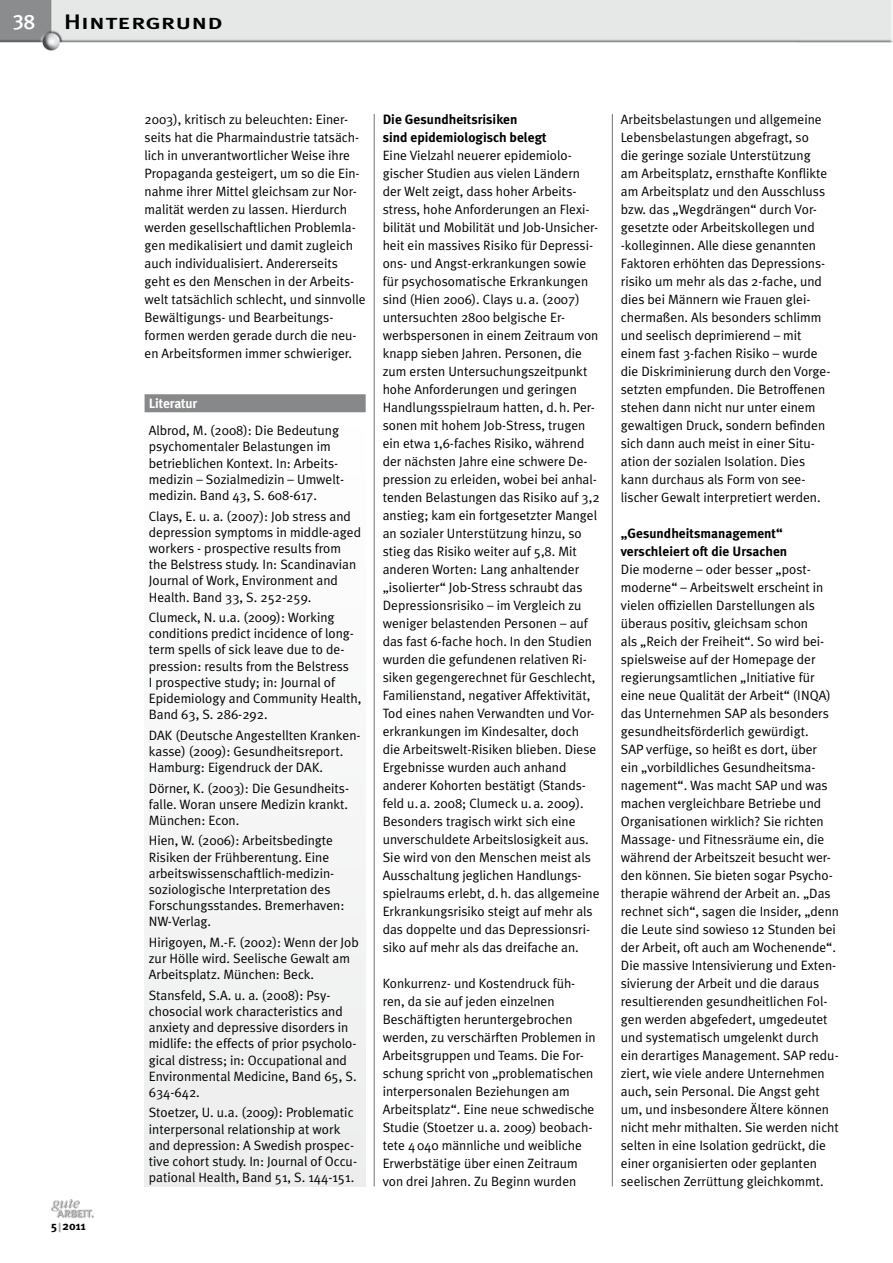
<style>
.page{position:relative;width:893px;height:1263px;background:#fff}
.page>*{position:absolute;margin:0;border:0;box-sizing:border-box;transform-origin:0 0}
.t1{font:21px "Meta Plus Medium Caps";color:#000;scale:1.3 1}
.t2{font:21px "Meta Plus Medium Caps";color:#fff}
.t3{font:13.5px/18px "Meta Plus Normal";color:#000}
.t4{font:700 13.5px/18px "Meta Plus";color:#000}
.t5{font:700 13.5px "Meta Plus";letter-spacing:-.01em;color:#fff}
.t6{font:700 12px "Meta Plus";color:#000}
.s1{color:#9c9e9f}
</style>
<div class="page">
<img style="left:51px;top:1199px;width:43px;height:19px">
<img style="left:0;top:0;width:893px;height:50px">
<hr style="left:374px;top:114px;width:1px;height:1072px;background:#707172">
<hr style="left:612px;top:114px;width:1px;height:1072px;background:#707172">
<div style="left:145px;top:404px;width:221px;height:782px;background:#f6f6f6"></div>
<div style="left:145px;top:394px;width:221px;height:18px;background:#87888a"></div>
<h1 class="t2" style="left:13px;top:10px;width:24px">38</h1>
<h1 class="t1" style="left:64px;top:10px;width:124px">Hintergrund</h1>
<p class="t6" style="left:51px;top:1219px;width:36px">5 <span class="s1">|</span>2011</p>
<p class="t3" style="left:145px;top:110px;width:223px">2003), kritisch zu beleuchten: Einer&shy;seits hat die Pharmaindustrie tatsäch&shy;lich in unverantwortlicher Weise ihre Propaganda gesteigert, um so die Ein&shy;nahme ihrer Mittel gleichsam zur Nor&shy;malität werden zu lassen. Hierdurch werden gesellschaftlichen Problemla&shy;gen medikalisiert und damit zugleich auch individualisiert. Andererseits geht es den Menschen in der Arbeits&shy;welt tatsächlich schlecht, und sinnvolle Bewältigungs- und Bearbeitungs&shy;formen werden gerade durch die neu&shy;en Arbeitsformen immer schwieriger.</p>
<p class="t4" style="left:383px;top:111px;width:166px">Die Gesundheitsrisiken<br>sind epidemiologisch belegt</p>
<p class="t3" style="left:383px;top:146px;width:218px">Eine Vielzahl neuerer epidemiolo&shy;gischer Studien aus vielen Ländern der Welt zeigt, dass hoher Arbeits&shy;stress, hohe Anforderungen an Flexi&shy;bilität und Mobilität und Job-Unsicher&shy;heit ein massives Risiko für Depressi&shy;ons- und Angst-erkrankungen sowie für psychosomatische Erkrankungen sind (Hien 2006). Clays u.a. (2007) untersuchten 2800 belgische Er&shy;werbspersonen in einem Zeitraum von knapp sieben Jahren. Personen, die zum ersten Untersuchungszeitpunkt hohe Anforderungen und geringen Handlungsspielraum hatten, d.h. Per&shy;sonen mit hohem Job-Stress, trugen ein etwa 1,6-faches Risiko, während der nächsten Jahre eine schwere De&shy;pression zu erleiden, wobei bei anhal&shy;tenden Belastungen das Risiko auf 3,2 anstieg; kam ein fortgesetzter Mangel an sozialer Unterstützung hinzu, so stieg das Risiko weiter auf 5,8. Mit anderen Worten: Lang anhaltender „isolierter“ Job-Stress schraubt das Depressionsrisiko – im Vergleich zu weniger belastenden Personen – auf das fast 6-fache hoch. In den Studien wurden die gefundenen relativen Ri&shy;siken gegengerechnet für Geschlecht, Familienstand, negativer Affektivität, Tod eines nahen Verwandten und Vor&shy;erkrankungen im Kindesalter, doch die Arbeitswelt-Risiken blieben. Diese Ergebnisse wurden auch anhand anderer Kohorten bestätigt (Stands&shy;feld u.a. 2008; Clumeck u.a. 2009).<br>Besonders tragisch wirkt sich eine unverschuldete Arbeitslosigkeit aus.<br>Sie wird von den Menschen meist als Ausschaltung jeglichen Handlungs&shy;spielraums erlebt, d.h. das allgemeine Erkrankungsrisiko steigt auf mehr als das doppelte und das Depressionsri&shy;siko auf mehr als das dreifache an.</p>
<p class="t3" style="left:383px;top:974px;width:214px">Konkurrenz- und Kostendruck füh&shy;ren, da sie auf jeden einzelnen Beschäftigten heruntergebrochen werden, zu verschärften Problemen in Arbeitsgruppen und Teams. Die For&shy;schung spricht von „problematischen interpersonalen Beziehungen am Arbeitsplatz“. Eine neue schwedische Studie (Stoetzer u.a. 2009) beobach&shy;tete 4040 männliche und weibliche Erwerbstätige über einen Zeitraum von drei Jahren. Zu Beginn wurden</p>
<p class="t5" style="left:149px;top:395px;width:50px">Literatur</p>
<p class="t3" style="left:149px;top:422px;width:197px;line-height:16.2px">Albrod, M. (2008): Die Bedeutung psychomentaler Belastungen im betrieblichen Kontext. In: Arbeits&shy;medizin – Sozialmedizin – Umwelt&shy;medizin. Band 43, S. 608-617.</p>
<p class="t3" style="left:149px;top:508px;width:214px;line-height:16.2px">Clays, E. u. a. (2007): Job stress and depression symptoms in middle-aged workers - prospective results from the Belstress study. In: Scandinavian Journal of Work, Environment and Health. Band 33, S. 252-259.</p>
<p class="t3" style="left:149px;top:609px;width:214px;line-height:16.2px">Clumeck, N. u.a. (2009): Working conditions predict incidence of long&shy;term spells of sick leave due to de&shy;pression: results from the Belstress<br>I prospective study; in: Journal of Epidemiology and Community Health, Band 63, S. 286-292.</p>
<p class="t3" style="left:149px;top:727px;width:213px;line-height:16.2px">DAK (Deutsche Angestellten Kranken&shy;kasse) (2009): Gesundheitsreport.<br>Hamburg: Eigendruck der DAK.</p>
<p class="t3" style="left:149px;top:779px;width:202px;line-height:16.2px;text-align:justify">Dörner, K. (2003): Die Gesundheits&shy;falle. Woran unsere Medizin krankt.<br>München: Econ.</p>
<p class="t3" style="left:149px;top:832px;width:197px;line-height:16.2px">Hien, W. (2006): Arbeitsbedingte<br>Risiken der Frühberentung. Eine arbeitswissenschaftlich-medizin&shy;soziologische Interpretation des<br>Forschungsstandes. Bremerhaven:<br>NW-Verlag.</p>
<p class="t3" style="left:149px;top:934px;width:212px;line-height:16.2px">Hirigoyen, M.-F. (2002): Wenn der Job zur Hölle wird. Seelische Gewalt am<br>Arbeitsplatz. München: Beck.</p>
<p class="t3" style="left:149px;top:987px;width:209px;line-height:16.2px">Stansfeld, S.A. u. a. (2008): Psy&shy;chosocial work characteristics and anxiety and depressive disorders in midlife: the effects of prior psycholo&shy;gical distress; in: Occupational and Environmental Medicine, Band 65, S.<br>634-642.</p>
<p class="t3" style="left:149px;top:1104px;width:210px;line-height:16.2px">Stoetzer, U. u.a. (2009): Problematic interpersonal relationship at work and depression: A Swedish prospec&shy;tive cohort study. In: Journal of Occu&shy;pational Health, Band 51, S. 144-151.</p>
<p class="t3" style="left:621px;top:110px;width:211px">Arbeitsbelastungen und allgemeine Lebensbelastungen abgefragt, so<br>die geringe soziale Unterstützung am Arbeitsplatz, ernsthafte Konflikte am Arbeitsplatz und den Ausschluss bzw. das „Wegdrängen“ durch Vor&shy;gesetzte oder Arbeitskollegen und -kolleginnen. Alle diese genannten Faktoren erhöhten das Depressions&shy;risiko um mehr als das 2-fache, und dies bei Männern wie Frauen glei&shy;chermaßen. Als besonders schlimm und seelisch deprimierend – mit einem fast 3-fachen Risiko – wurde die Diskriminierung durch den Vorge&shy;setzten empfunden. Die Betroffenen stehen dann nicht nur unter einem gewaltigen Druck, sondern befinden sich dann auch meist in einer Situ&shy;ation der sozialen Isolation. Dies kann durchaus als Form von see&shy;lischer Gewalt interpretiert werden.</p>
<p class="t4" style="left:621px;top:524px;width:168px">„Gesundheitsmanagement“ verschleiert oft die Ursachen</p>
<p class="t3" style="left:621px;top:560px;width:220px">Die moderne – oder besser „post&shy;moderne“ – Arbeitswelt erscheint in vielen offiziellen Darstellungen als überaus positiv, gleichsam schon<br>als „Reich der Freiheit“. So wird bei&shy;spielsweise auf der Homepage der regierungsamtlichen „Initiative für eine neue Qualität der Arbeit“ (INQA) das Unternehmen SAP als besonders gesundheitsförderlich gewürdigt.<br>SAP verfüge, so heißt es dort, über<br>ein „vorbildliches Gesundheitsma&shy;nagement“. Was macht SAP und was machen vergleichbare Betriebe und Organisationen wirklich? Sie richten Massage- und Fitnessräume ein, die während der Arbeitszeit besucht wer&shy;den können. Sie bieten sogar Psycho&shy;therapie während der Arbeit an. „Das rechnet sich“, sagen die Insider, „denn die Leute sind sowieso 12 Stunden bei der Arbeit, oft auch am Wochenende“.<br>Die massive Intensivierung und Exten&shy;sivierung der Arbeit und die daraus resultierenden gesundheitlichen Fol&shy;gen werden abgefedert, umgedeutet und systematisch umgelenkt durch ein derartiges Management. SAP redu&shy;ziert, wie viele andere Unternehmen auch, sein Personal. Die Angst geht um, und insbesondere Ältere können nicht mehr mithalten. Sie werden nicht selten in eine Isolation gedrückt, die einer organisierten oder geplanten seelischen Zerrüttung gleichkommt.</p>
</div>
